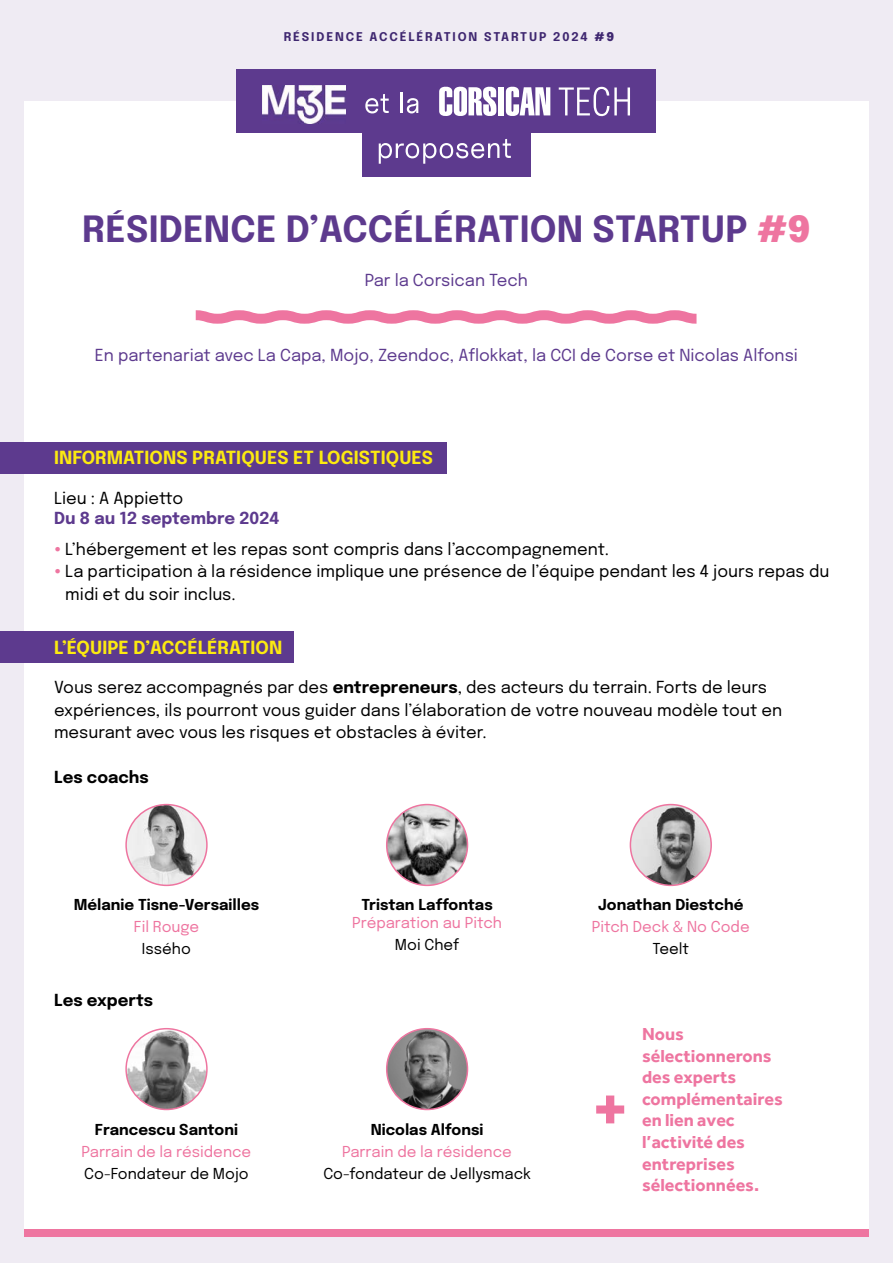
<style>
.page{position:relative;width:893px;height:1263px;background:#efebf3}
.page>*{position:absolute;margin:0;border:0;box-sizing:border-box;transform-origin:0 0}
.t1{font:700 70.2px "Effra";color:#ee75a0}
.t2{font:700 36px "Epilogue";letter-spacing:.005em;color:#5d3a8e}
.t3{font:700 18px/21.6px "Effra";color:#ee75a0}
.t4{font:700 18px "Epilogue";letter-spacing:.005em;color:#fcea10}
.t5{font:16.5px/22.5px "Epilogue";color:#000}
.t6{font:16.5px "Epilogue";color:#5d3a8e}
.t7{font:700 16.5px "Epilogue";color:#5d3a8e}
.t8{font:700 16.5px "Epilogue";color:#000}
.t9{font:700 15px "Epilogue";color:#000}
.t10{font:15px "Epilogue";color:#ee75a0}
.t11{font:15px "Epilogue";color:#000}
.t12{font:700 12px "Epilogue";letter-spacing:.155em;color:#3f2770}
.s1{font-weight:900}
.s2{font-weight:900;color:#ee75a0}
.s3{font-family:"Effra";font-size:18px;color:#ee75a0}
.s4{font-weight:700}
</style>
<div class="page">
<div style="left:24px;top:101px;width:845px;height:1135px;background:#fff"></div>
<div style="left:24px;top:1229px;width:845px;height:7px;background:#ee75a0"></div>
<div style="left:0;top:442px;width:446px;height:32px;background:#5d3a8e"></div>
<div style="left:0;top:631px;width:293px;height:32px;background:#5d3a8e"></div>
<div style="left:362px;top:113px;width:169px;height:63px;background:#5d3a8e"></div>
<div style="left:237px;top:70px;width:419px;height:63px;background:#5d3a8e"></div>
<svg style="left:439px;top:86px;width:57px;height:30px"></svg>
<svg style="left:506px;top:86px;width:44px;height:30px"></svg>
<div style="left:498px;top:87px;width:6px;height:28px;background:#fff"></div>
<svg style="left:559px;top:87px;width:71px;height:30px"></svg>
<svg style="left:365px;top:94px;width:24px;height:19px"></svg>
<hr style="left:400px;top:93px;width:2px;height:20px;background:#fff">
<svg style="left:407px;top:98px;width:11px;height:15px"></svg>
<img style="left:263px;top:86px;width:83px;height:38px">
<svg style="left:379px;top:139px;width:132px;height:25px"></svg>
<svg style="left:196px;top:310px;width:500px;height:14px"></svg>
<img style="left:387px;top:1029px;width:80px;height:80px;border-radius:40px">
<div style="left:386px;top:1028px;width:82px;height:82px;border:2px solid #ee75a0;border-radius:50%"></div>
<img style="left:126px;top:804px;width:81px;height:81px;border-radius:40px">
<div style="left:125px;top:804px;width:83px;height:82px;border:2px solid #ee75a0;border-radius:50%"></div>
<img style="left:126px;top:1029px;width:81px;height:80px;border-radius:40px">
<div style="left:125px;top:1028px;width:83px;height:82px;border:2px solid #ee75a0;border-radius:50%"></div>
<img style="left:630px;top:805px;width:81px;height:80px">
<div style="left:630px;top:804px;width:82px;height:82px;border:2px solid #ee75a0;border-radius:50%"></div>
<img style="left:387px;top:804px;width:80px;height:81px;border-radius:40px">
<div style="left:386px;top:804px;width:82px;height:82px;border:2px solid #ee75a0;border-radius:50%"></div>
<p class="t12" style="left:284px;top:27px;width:332px">RÉSIDENCE ACCÉLÉRATION STARTUP 2024 <span class="s1">#9</span></p>
<p class="t2" style="left:82px;top:202px;width:730px">RÉSIDENCE D’ACCÉLÉRATION STARTUP <span class="s2">#9</span></p>
<p class="t6" style="left:365px;top:268px;width:165px">Par la Corsican Tech</p>
<p class="t6" style="left:95px;top:344px;width:705px">En partenariat avec La Capa, Mojo, Zeendoc, Aflokkat, la CCI de Corse et Nicolas Alfonsi</p>
<p class="t4" style="left:54px;top:444px;width:381px">INFORMATIONS PRATIQUES ET LOGISTIQUES</p>
<p class="t5" style="left:54px;top:486px;width:131px">Lieu : A Appietto</p>
<p class="t7" style="left:54px;top:505px;width:227px">Du 8 au 12 septembre 2024</p>
<p class="t5" style="left:54px;top:537px;width:557px"><span class="s3">•</span> L’hébergement et les repas sont compris dans l’accompagnement.</p>
<p class="t5" style="left:65px;top:559px;width:765px;text-indent:-11px"><span class="s3">•</span> La participation à la résidence implique une présence de l’équipe pendant les 4 jours repas du midi et du soir inclus.</p>
<p class="t4" style="left:54px;top:634px;width:230px">L’ÉQUIPE D’ACCÉLÉRATION</p>
<p class="t5" style="left:54px;top:675px;width:730px">Vous serez accompagnés par des <span class="s4">entrepreneurs</span>, des acteurs du terrain. Forts de leurs expériences, ils pourront vous guider dans l’élaboration de votre nouveau modèle tout en mesurant avec vous les risques et obstacles à éviter.</p>
<p class="t8" style="left:54px;top:765px;width:96px">Les coachs</p>
<p class="t9" style="left:74px;top:893px;width:187px">Mélanie Tisne-Versailles</p>
<p class="t10" style="left:134px;top:916px;width:67px">Fil Rouge</p>
<p class="t11" style="left:142px;top:938px;width:51px">Issého</p>
<p class="t8" style="left:54px;top:987px;width:101px">Les experts</p>
<p class="t9" style="left:95px;top:1118px;width:145px">Francescu Santoni</p>
<p class="t10" style="left:82px;top:1141px;width:171px">Parrain de la résidence</p>
<p class="t11" style="left:84px;top:1163px;width:166px">Co-Fondateur de Mojo</p>
<p class="t9" style="left:361px;top:893px;width:133px">Tristan Laffontas</p>
<p class="t10" style="left:352px;top:911px;width:151px">Préparation au Pitch</p>
<p class="t11" style="left:395px;top:934px;width:66px">Moi Chef</p>
<p class="t9" style="left:371px;top:1118px;width:114px">Nicolas Alfonsi</p>
<p class="t10" style="left:342px;top:1141px;width:171px">Parrain de la résidence</p>
<p class="t11" style="left:323px;top:1163px;width:209px">Co-fondateur de Jellysmack</p>
<p class="t9" style="left:598px;top:893px;width:147px">Jonathan Diestché</p>
<p class="t10" style="left:592px;top:916px;width:159px">Pitch Deck &amp; No Code</p>
<p class="t11" style="left:652px;top:938px;width:38px">Teelt</p>
<p class="t1" style="left:591px;top:1066px;width:40px">+</p>
<p class="t3" style="left:642px;top:1023px;width:142px">Nous sélectionnerons des experts complémentaires en lien avec l’activité des entreprises sélectionnées.</p>
</div>
